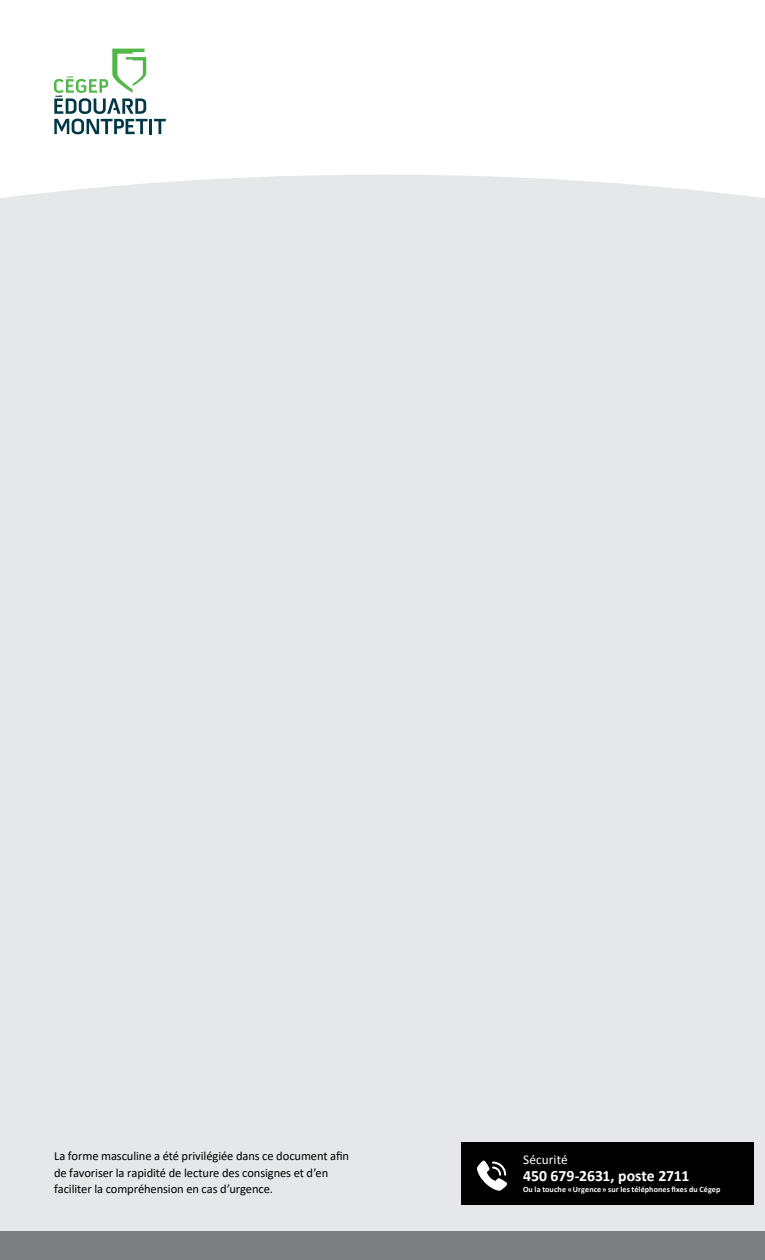
<style>
.page{position:relative;width:765px;height:1260px;background:#fff}
.page>*{position:absolute;margin:0;border:0;box-sizing:border-box;transform-origin:0 0}
.t1{font:700 15.75px "Calibri";letter-spacing:-.005em;color:#fff}
.t2{font:13.38px "Calibri";letter-spacing:.005em;color:#fff}
.t3{font:12.5px/16.2px "Calibri";letter-spacing:-.005em;color:#000}
.t4{font:700 8.12px "Calibri";letter-spacing:.01em;color:#fff}
</style>
<div class="page">
<div style="left:0;top:175px;width:765px;height:1056px;background:#e6e7e8"></div>
<div style="left:0;top:1231px;width:765px;height:29px;background:#7c7e81"></div>
<hr style="left:149px;top:119px;width:3px;height:15px;background:#003846">
<svg style="left:154px;top:119px;width:12px;height:15px"></svg>
<svg style="left:54px;top:49px;width:94px;height:85px"></svg>
<div style="left:462px;top:1142px;width:292px;height:63px;background:#000"></div>
<svg style="left:477px;top:1160px;width:30px;height:31px"></svg>
<p class="t3" style="left:54px;top:1148px;width:297px">La forme masculine a été privilégiée dans ce document afin de favoriser la rapidité de lecture des consignes et d’en faciliter la compréhension en cas d’urgence.</p>
<p class="t2" style="left:523px;top:1151px;width:46px">Sécurité</p>
<p class="t4" style="left:523px;top:1184px;width:199px">Ou la touche «Urgence» sur les téléphones fixes du Cégep</p>
<p class="t1" style="left:523px;top:1166px;width:168px">450 679-2631, poste 2711</p>
</div>
